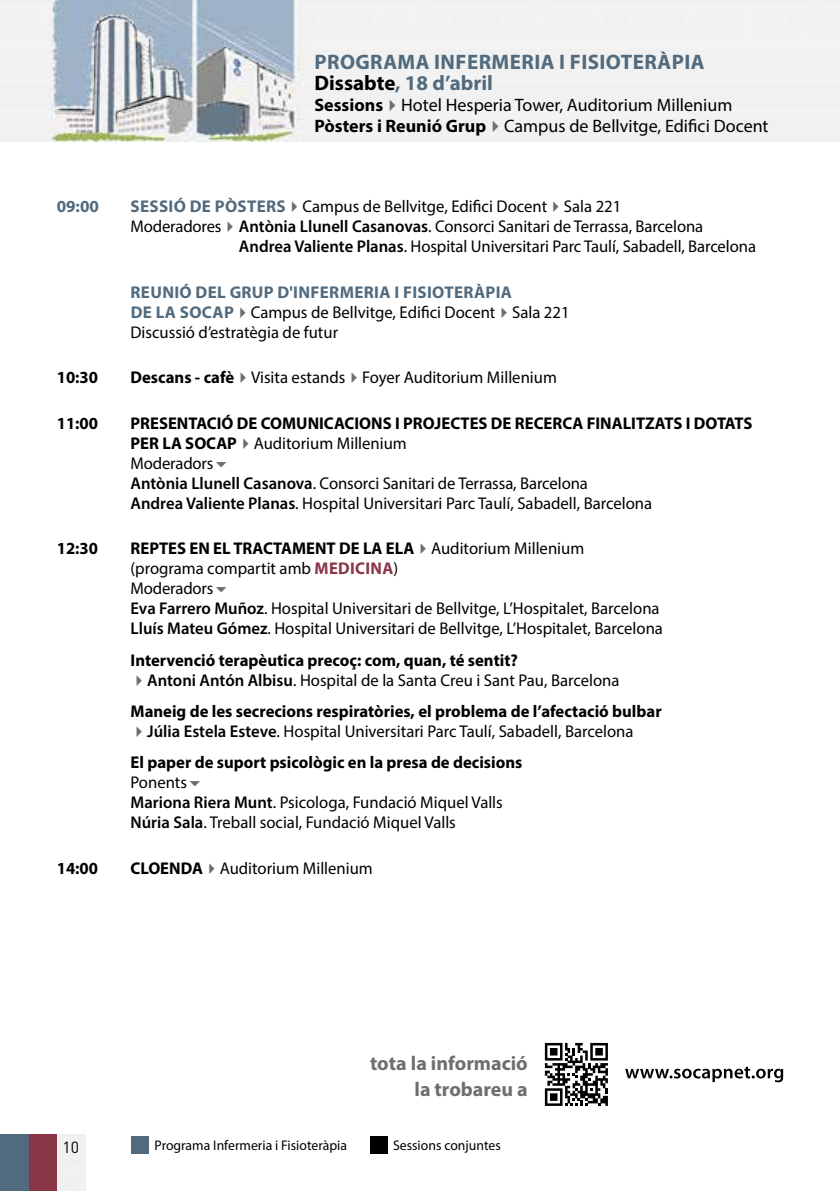
<style>
.page{position:relative;width:840px;height:1191px;background:#fff}
.page>*{position:absolute;margin:0;border:0;box-sizing:border-box;transform-origin:0 0}
.t1{font:700 21px/21px "Myriad Pro";letter-spacing:.02em;color:#516a7d}
.t2{font:700 20px/25.6px "Myriad Pro";color:#6d6e71;text-align:right}
.t3{font:18px/21px "Myriad Pro";color:#000}
.t4{font:17px/20px "Myriad Pro";color:#000}
.t5{font:700 17px/31.4px "Myriad Pro";color:#000}
.t6{font:700 17px "Myriad Pro";color:#516a7d}
.t7{font:16px "DIN";color:#000}
.t8{font:14px "Myriad Pro";color:#000}
.s1{color:#000}
.s2{font-weight:700}
.s3{color:#6d6e71}
.s4{font-weight:700;color:#516a7d}
.s5{font-weight:600}
.s6{font-weight:700;color:#893647}
.s7{font-weight:400}
</style>
<div class="page">
<img style="left:0;top:0;width:839px;height:142px">
<div style="left:0;top:1134px;width:57px;height:57px;background:#893647"></div>
<div style="left:0;top:1134px;width:28px;height:57px;background:#516a7d"></div>
<div style="left:132px;top:1136px;width:17px;height:17px;background:#516a7d"></div>
<div style="left:370px;top:1136px;width:17px;height:17px;background:#000"></div>
<svg style="left:625px;top:1066px;width:157px;height:16px"></svg>
<svg style="left:544px;top:1043px;width:63px;height:63px"></svg>
<p class="t1" style="left:314px;top:51px;width:391px">PROGRAMA INFERMERIA I FISIOTERÀPIA<br><span class="s1">Dissabte</span>, 18 d’abril</p>
<p class="t3" style="left:314px;top:94px;width:455px"><span class="s2">Sessions</span><span class="s3">✔</span>Hotel Hesperia Tower, Auditorium Millenium<br><span class="s2">Pòsters i Reunió Grup</span><span class="s3">✔</span>Campus de Bellvitge, Edifici Docent</p>
<p class="t6" style="left:57px;top:195px;width:44px">09:00</p>
<p class="t4" style="left:130px;top:196px;width:492px"><span class="s4">SESSIÓ DE PÒSTERS</span><span class="s3">✔</span>Campus de Bellvitge, Edifici Docent<span class="s3">✔</span>Sala 221</p>
<p class="t4" style="left:130px;top:216px;width:574px">Moderadores<span class="s3">✔</span><span class="s5">Antònia Llunell Casanovas</span>. Consorci Sanitari de Terrassa, Barcelona</p>
<p class="t4" style="left:239px;top:236px;width:518px"><span class="s5">Andrea Valiente Planas</span>. Hospital Universitari Parc Taulí, Sabadell, Barcelona</p>
<p class="t6" style="left:57px;top:281px;width:21px">reunió</p>
<p class="t6" style="left:195px;top:281px;width:11px">del</p>
<p class="t6" style="left:229px;top:281px;width:12px">grup</p>
<p class="t6" style="left:277px;top:281px;width:54px">d'infermeria</p>
<p class="t4" style="left:130px;top:282px;width:440px;text-indent:264px"><span class="s4">i fisioteràpia<br>de la SOCAP</span><span class="s3">✔</span>Campus de Bellvitge, Edifici Docent<span class="s3">✔</span>Sala 221<br>Discussió d’estratègia de futur</p>
<p class="t5" style="left:57px;top:361px;width:43px">10:30</p>
<p class="t4" style="left:130px;top:367px;width:427px"><span class="s2">Descans - cafè</span><span class="s3">✔</span>Visita estands<span class="s3">✔</span>Foyer Auditorium Millenium</p>
<p class="t5" style="left:57px;top:407px;width:43px">11:00</p>
<p class="t4" style="left:130px;top:413px;width:623px"><span class="s2">PRESENTACIÓ DE COMUNICACIONS I PROJECTES DE RECERCA FINALITZATS I DOTATS PER LA SOCAP</span><span class="s3">✔</span>Auditorium Millenium<br>Moderadors<br><span class="s5">Antònia Llunell Casanova</span>. Consorci Sanitari de Terrassa, Barcelona<br><span class="s5">Andrea Valiente Planas</span>. Hospital Universitari Parc Taulí, Sabadell, Barcelona</p>
<p class="t5" style="left:57px;top:532px;width:43px">12:30</p>
<p class="t4" style="left:130px;top:538px;width:533px"><span class="s2">REPTES EN EL TRACTAMENT DE LA ELA</span><span class="s3">✔</span>Auditorium Millenium<br>(programa compartit amb <span class="s6">MEDICINA</span>)<br>Moderadors<br><span class="s5">Eva Farrero Muñoz</span>. Hospital Universitari de Bellvitge, L’Hospitalet, Barcelona <span class="s5">Lluís Mateu Gómez</span>. Hospital Universitari de Bellvitge, L’Hospitalet, Barcelona</p>
<p class="t5" style="left:130px;top:643px;width:388px">Intervenció terapèutica precoç: com, quan, té sentit?</p>
<p class="t5" style="left:130px;top:663px;width:532px"><span class="s3">✔</span><span class="s5">Antoni Antón Albisu</span><span class="s7">. Hospital de la Santa Creu i Sant Pau, Barcelona<br></span>Maneig de les secrecions respiratòries, el problema de l’afectació bulbar</p>
<p class="t4" style="left:130px;top:715px;width:504px;line-height:31.4px"><span class="s3">✔</span><span class="s5">Júlia Estela Esteve</span>. Hospital Universitari Parc Taulí, Sabadell, Barcelona<br><span class="s2">El paper de suport psicològic en la presa de decisions</span></p>
<p class="t4" style="left:130px;top:772px;width:373px">Ponents<br><span class="s5">Mariona Riera Munt</span>. Psicologa, Fundació Miquel Valls<br><span class="s5">Núria Sala</span>. Treball social, Fundació Miquel Valls</p>
<p class="t5" style="left:57px;top:852px;width:43px">14:00</p>
<p class="t4" style="left:130px;top:858px;width:244px"><span class="s2">CLOENDA</span><span class="s3">✔</span>Auditorium Millenium</p>
<p class="t7" style="left:63px;top:1137px;width:18px">10</p>
<p class="t2" style="left:370px;top:1050px;width:159px">tota la informació la trobareu a</p>
<p class="t8" style="left:154px;top:1137px;width:194px">Programa Infermeria i Fisioteràpia</p>
<p class="t8" style="left:393px;top:1137px;width:109px">Sessions conjuntes</p>
</div>
